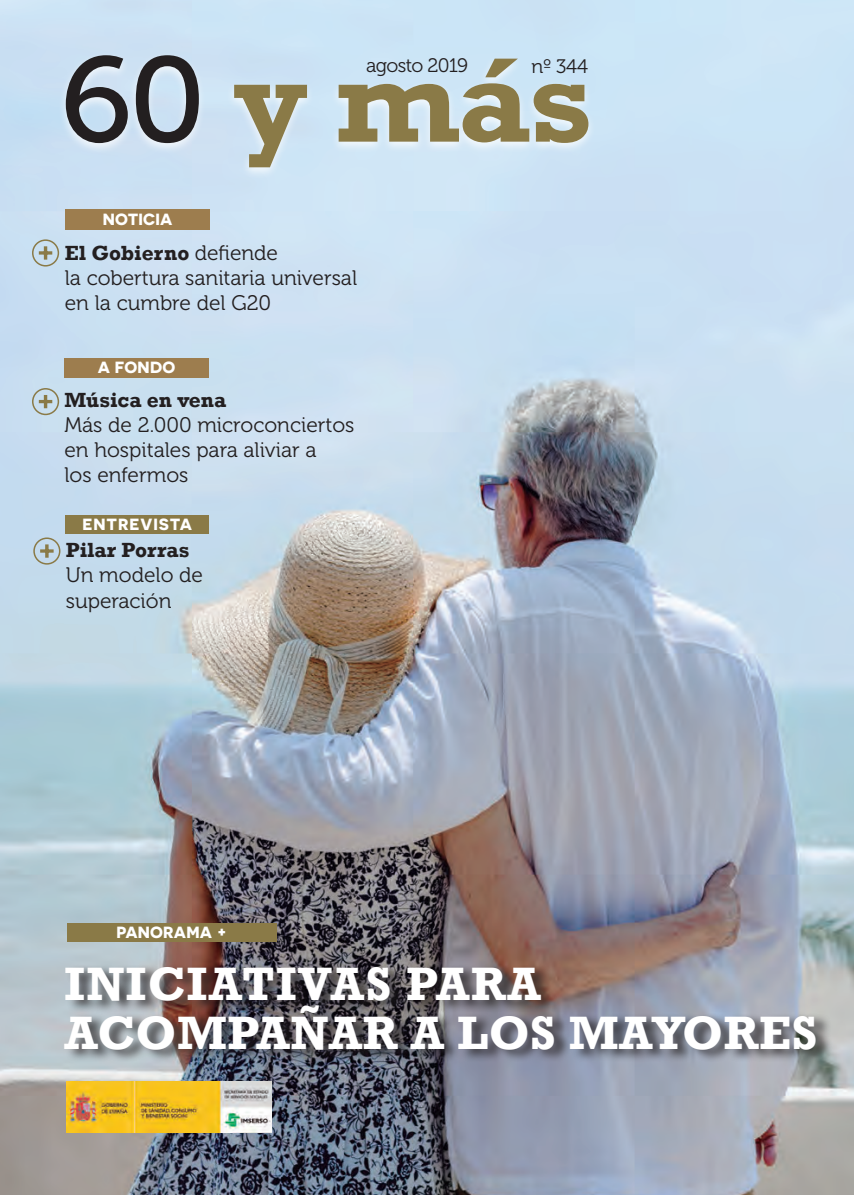
<style>
.page{position:relative;width:854px;height:1195px;background:#fff}
.page>*{position:absolute;margin:0;border:0;box-sizing:border-box;transform-origin:0 0}
.t1{font:700 120.3px "Rockwell";color:#8a7a47;scale:1.05 1}
.t2{font:700 48px/48.6px "Rockwell";letter-spacing:.01em;color:#fff}
.t3{font:21px/25.2px "Museo 300";color:#231f20}
.t4{font:700 21px "Rockwell";color:#231f20}
.t5{font:19.5px "Museo 300";letter-spacing:-.03em;color:#231f20}
.t6{font:700 16.2px "Novecentosanswide";letter-spacing:.01em;color:#fff}
.t7{font:700 16.2px "Novecentosanswide";letter-spacing:.06em;color:#fff}
.s1{font-family:"Museo 500";font-weight:400;color:#231f20}
.s2{font-family:"Rockwell";font-weight:700}
</style>
<div class="page">
<img style="left:0;top:0;width:853px;height:1194px">
<div style="left:58px;top:51px;width:539px;height:129px;background:#fff;opacity:.75"></div>
<div style="left:66px;top:514px;width:143px;height:19px;background:#8a7a47"></div>
<div style="left:64px;top:358px;width:145px;height:19px;background:#9d7d4e"></div>
<img style="left:67px;top:1081px;width:204px;height:51px">
<div style="left:65px;top:962px;width:768px;height:100px;background:#231f20;opacity:.75"></div>
<div style="left:32px;top:239px;width:27px;height:27px;border:2px solid #8a7a47;border-radius:50%"></div>
<svg style="left:38px;top:245px;width:15px;height:15px"></svg>
<div style="left:65px;top:209px;width:145px;height:21px;background:#9d7d4e"></div>
<div style="left:67px;top:922px;width:210px;height:18px;background:#8a7a47"></div>
<div style="left:33px;top:537px;width:27px;height:27px;border:2px solid #8a7a47;border-radius:50%"></div>
<svg style="left:39px;top:543px;width:15px;height:15px"></svg>
<div style="left:32px;top:388px;width:27px;height:27px;border:2px solid #8a7a47;border-radius:50%"></div>
<svg style="left:38px;top:394px;width:15px;height:15px"></svg>
<svg style="left:0;top:1191px;width:3px;height:4px"></svg>
<svg style="left:851px;top:1191px;width:3px;height:4px"></svg>
<p class="t1" style="left:61px;top:28px;width:508px"><span class="s1">60</span> y más</p>
<p class="t5" style="left:366px;top:55px;width:104px">agosto 2019</p>
<p class="t5" style="left:532px;top:56px;width:58px">nº 344</p>
<p class="t6" style="left:103px;top:209px;width:71px">NOTICIA</p>
<p class="t3" style="left:65px;top:240px;width:294px"><span class="s2">El Gobierno</span> defiende<br>la cobertura sanitaria universal en la cumbre del G20</p>
<p class="t6" style="left:98px;top:357px;width:79px">A FONDO</p>
<p class="t4" style="left:64px;top:387px;width:163px">Música en vena</p>
<p class="t3" style="left:64px;top:412px;width:291px">Más de 2.000 microconciertos en hospitales para aliviar a<br>los enfermos</p>
<p class="t7" style="left:83px;top:514px;width:111px">ENTREVISTA</p>
<p class="t3" style="left:66px;top:537px;width:139px"><span class="s2">Pilar Porras<br></span>Un modelo de superación</p>
<p class="t6" style="left:116px;top:921px;width:112px">PANORAMA +</p>
<p class="t2" style="left:65px;top:959px;width:754px">INICIATIVAS PARA<br>ACOMPAÑAR A LOS MAYORES</p>
</div>
